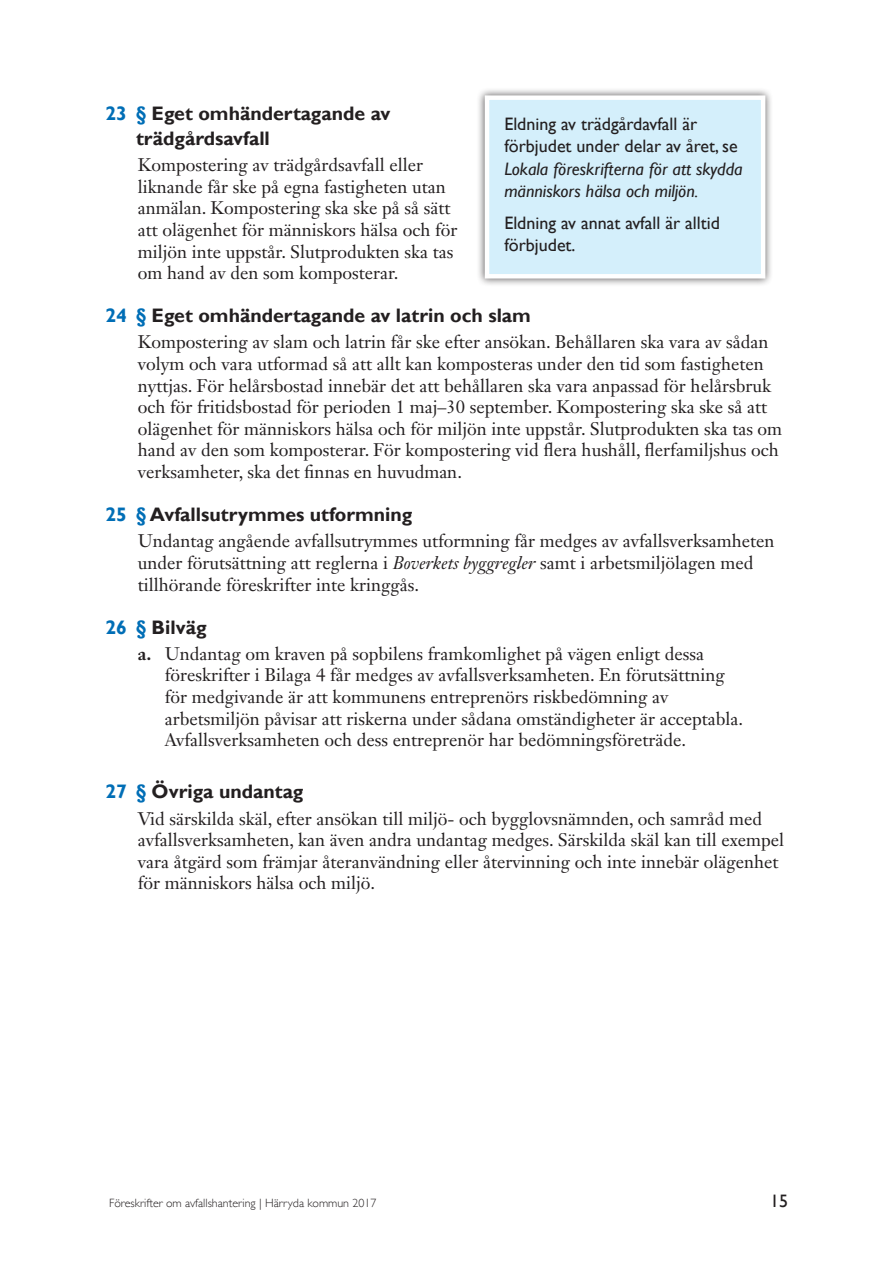
<style>
.page{position:relative;width:893px;height:1263px;background:#fff}
.page>*{position:absolute;margin:0;border:0;box-sizing:border-box;transform-origin:0 0}
.t1{font:700 19.5px/25.2px "Gill Sans";color:#231f20}
.Body_Text{font:18px/21.6px "Janson Text LT Std";color:#231f20}
.Pa0{font:italic 18px/22.5px "Gill Sans";color:#231f20}
.Pa0-2{font:18px/22.5px "Gill Sans";color:#231f20}
.t2{font:300 12px "Gill Sans";color:#231f20}
.s1{color:#006eb6}
.s2{font-style:italic}
.s3{font-weight:700}
.s4{font-style:normal}
</style>
<div class="page">
<div style="left:476px;top:87px;width:297px;height:199px;background:#231f20;opacity:.75"></div>
<div style="left:485px;top:95px;width:280px;height:184px;background:#d4effb;border:4px solid #fff"></div>
<p class="t1" style="left:136px;top:101px;width:256px;text-indent:-31px"><span class="s1">23 §</span> Eget omhändertagande av trädgårdsavfall</p>
<p class="Body_Text" style="left:138px;top:154px;width:321px">Kompostering av trädgårdsavfall eller liknande får ske på egna fastigheten utan anmälan. Kompostering ska ske på så sätt att olägenhet för människors hälsa och för miljön inte uppstår. Slutprodukten ska tas om hand av den som komposterar.</p>
<p class="t1" style="left:106px;top:304px;width:427px"><span class="s1">24 §</span> Eget omhändertagande av latrin och slam</p>
<p class="Body_Text" style="left:138px;top:331px;width:646px">Kompostering av slam och latrin får ske efter ansökan. Behållaren ska vara av sådan volym och vara utformad så att allt kan komposteras under den tid som fastigheten nyttjas. För helårsbostad innebär det att behållaren ska vara anpassad för helårsbruk och för fritidsbostad för perioden 1 maj–30 september. Kompostering ska ske så att olägenhet för människors hälsa och för miljön inte uppstår. Slutprodukten ska tas om hand av den som komposterar. För kompostering vid flera hushåll, flerfamiljshus och verksamheter, ska det finnas en huvudman.</p>
<p class="t1" style="left:106px;top:503px;width:308px"><span class="s1">25 §</span> Avfallsutrymmes utformning</p>
<p class="Body_Text" style="left:138px;top:530px;width:638px">Undantag angående avfallsutrymmes utformning får medges av avfallsverksamheten under förutsättning att reglerna i <span class="s2">Boverkets byggregler</span> samt i arbetsmiljölagen med tillhörande föreskrifter inte kringgås.</p>
<p class="t1" style="left:106px;top:615px;width:103px"><span class="s1">26 §</span> Bilväg</p>
<p class="Body_Text" style="left:165px;top:643px;width:580px;text-indent:-27px"><span class="s3">a.</span> Undantag om kraven på sopbilens framkomlighet på vägen enligt dessa föreskrifter i Bilaga 4 får medges av avfallsverksamheten. En förutsättning för medgivande är att kommunens entreprenörs riskbedömning av arbetsmiljön påvisar att riskerna under sådana omständigheter är acceptabla.<br>Avfallsverksamheten och dess entreprenör har bedömningsföreträde.</p>
<p class="t1" style="left:106px;top:780px;width:199px"><span class="s1">27 §</span> Övriga undantag</p>
<p class="Body_Text" style="left:138px;top:807px;width:648px">Vid särskilda skäl, efter ansökan till miljö- och bygglovsnämnden, och samråd med avfallsverksamheten, kan även andra undantag medges. Särskilda skäl kan till exempel vara åtgärd som främjar återanvändning eller återvinning och inte innebär olägenhet för människors hälsa och miljö.</p>
<p class="Pa0" style="left:504px;top:113px;width:240px"><span class="s4">Eldning av trädgårdavfall är förbjudet under delar av året, se<br></span>Lokala föreskrifterna för att skydda människors hälsa och miljön.</p>
<p class="Pa0-2" style="left:504px;top:212px;width:217px">Eldning av annat avfall är alltid förbjudet.</p>
<p class="t2" style="left:109px;top:1194px;width:269px">Föreskrifter om avfallshantering | Härryda kommun 2017</p>
<p class="Pa0-2" style="left:770px;top:1190px;width:19px">15</p>
</div>
